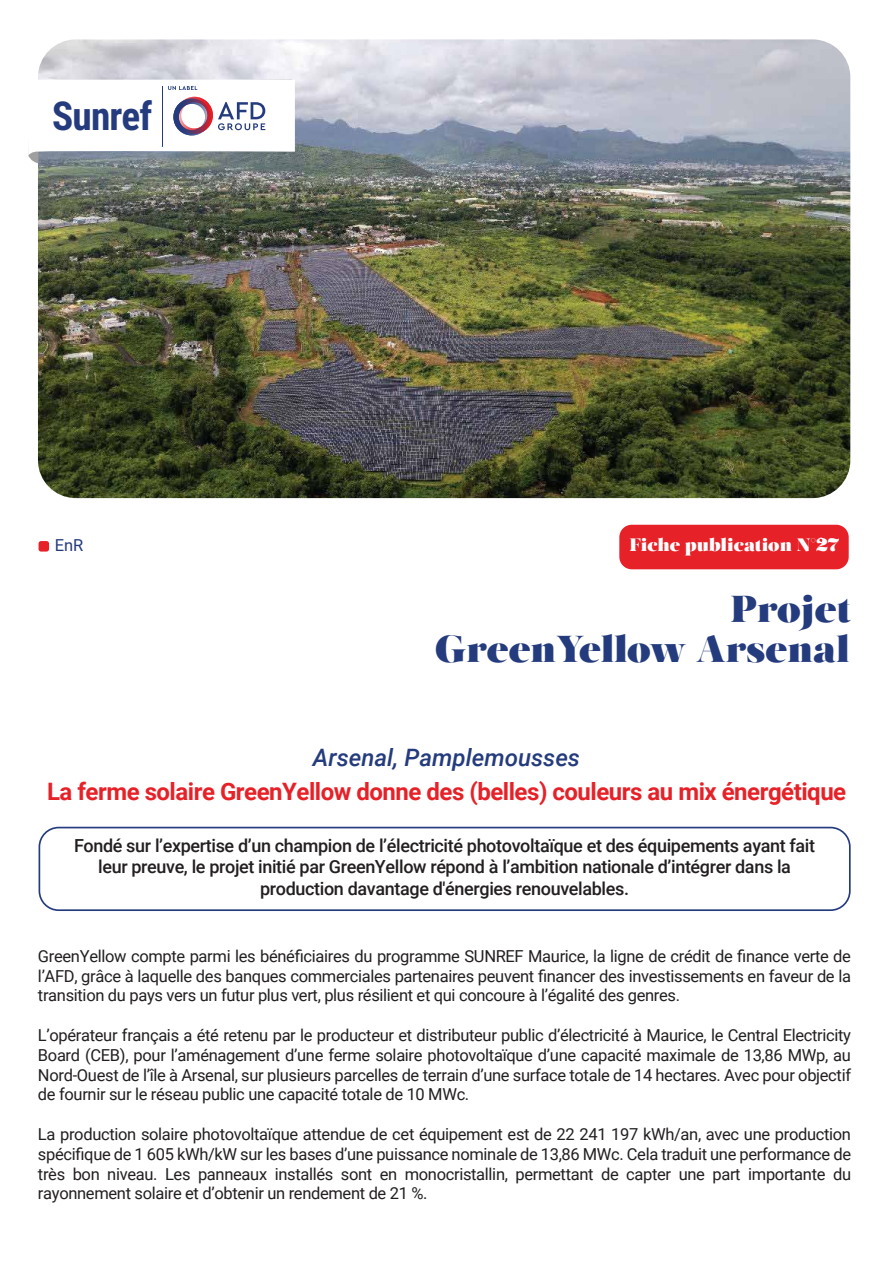
<style>
.page{position:relative;width:893px;height:1263px;background:#fff}
.page>*{position:absolute;margin:0;border:0;box-sizing:border-box;transform-origin:0 0}
.t1{font:700 39.3px "Roboto Condensed";letter-spacing:-.02em;color:#243b7d}
.t2{font:37.5px/39.6px "Salome";color:#243b7d;text-align:right}
.t3{font:700 24px "Roboto";letter-spacing:-.02em;color:#e62128}
.t4{font:italic 500 24px "Roboto";color:#243b7d}
.t5{font:500 18px/21.6px "Roboto";letter-spacing:-.02em;color:#231f20;text-align:center}
.t6{font:18px "Salome";color:#fff}
.t7{font:16.5px/19.8px "Roboto";letter-spacing:-.02em;color:#231f20;text-align:justify}
.t8{font:16.5px "Roboto";color:#243b7d}
</style>
<div class="page">
<img style="left:38px;top:39px;width:812px;height:459px">
<div style="left:39px;top:827px;width:812px;height:84px;border:2px solid #243b7d;border-radius:19px"></div>
<div style="left:619px;top:525px;width:230px;height:44px;background:#e62128;border-radius:12px"></div>
<div style="left:39px;top:541px;width:10px;height:11px;background:#e62128;border-radius:3px"></div>
<svg style="left:818px;top:538px;width:6px;height:5px"></svg>
<svg style="left:28px;top:79px;width:267px;height:84px"></svg>
<h1 class="t1" style="left:52px;top:89px;width:102px">Sunref</h1>
<p class="t8" style="left:55px;top:534px;width:30px">EnR</p>
<p class="t6" style="left:629px;top:533px;width:211px">Fiche publication N°27</p>
<h2 class="t2" style="left:435px;top:589px;width:418px">Projet<br>GreenYellow Arsenal</h2>
<h3 class="t4" style="left:313px;top:741px;width:269px">Arsenal, Pamplemousses</h3>
<h3 class="t3" style="left:47px;top:774px;width:801px">La ferme solaire GreenYellow donne des (belles) couleurs au mix énergétique</h3>
<p class="t5" style="left:74px;top:834px;width:743px">Fondé sur l’expertise d’un champion de l’électricité photovoltaïque et des équipements ayant fait leur preuve, le projet initié par GreenYellow répond à l’ambition nationale d’intégrer dans la production davantage d'énergies renouvelables.</p>
<p class="t7" style="left:38px;top:945px;width:815px">GreenYellow compte parmi les bénéficiaires du programme SUNREF Maurice, la ligne de crédit de finance verte de l’AFD, grâce à laquelle des banques commerciales partenaires peuvent financer des investissements en faveur de la transition du pays vers un futur plus vert, plus résilient et qui concoure à l’égalité des genres.</p>
<p class="t7" style="left:38px;top:1024px;width:815px">L’opérateur français a été retenu par le producteur et distributeur public d’électricité à Maurice, le Central Electricity Board (CEB), pour l’aménagement d’une ferme solaire photovoltaïque d’une capacité maximale de 13,86 MWp, au Nord-Ouest de l’île à Arsenal, sur plusieurs parcelles de terrain d’une surface totale de 14 hectares. Avec pour objectif de fournir sur le réseau public une capacité totale de 10 MWc.</p>
<p class="t7" style="left:38px;top:1123px;width:815px">La production solaire photovoltaïque attendue de cet équipement est de 22 241 197 kWh/an, avec une production spécifique de 1 605 kWh/kW sur les bases d’une puissance nominale de 13,86 MWc. Cela traduit une performance de très bon niveau. Les panneaux installés sont en monocristallin, permettant de capter une part importante du rayonnement solaire et d’obtenir un rendement de 21 %.</p>
</div>
